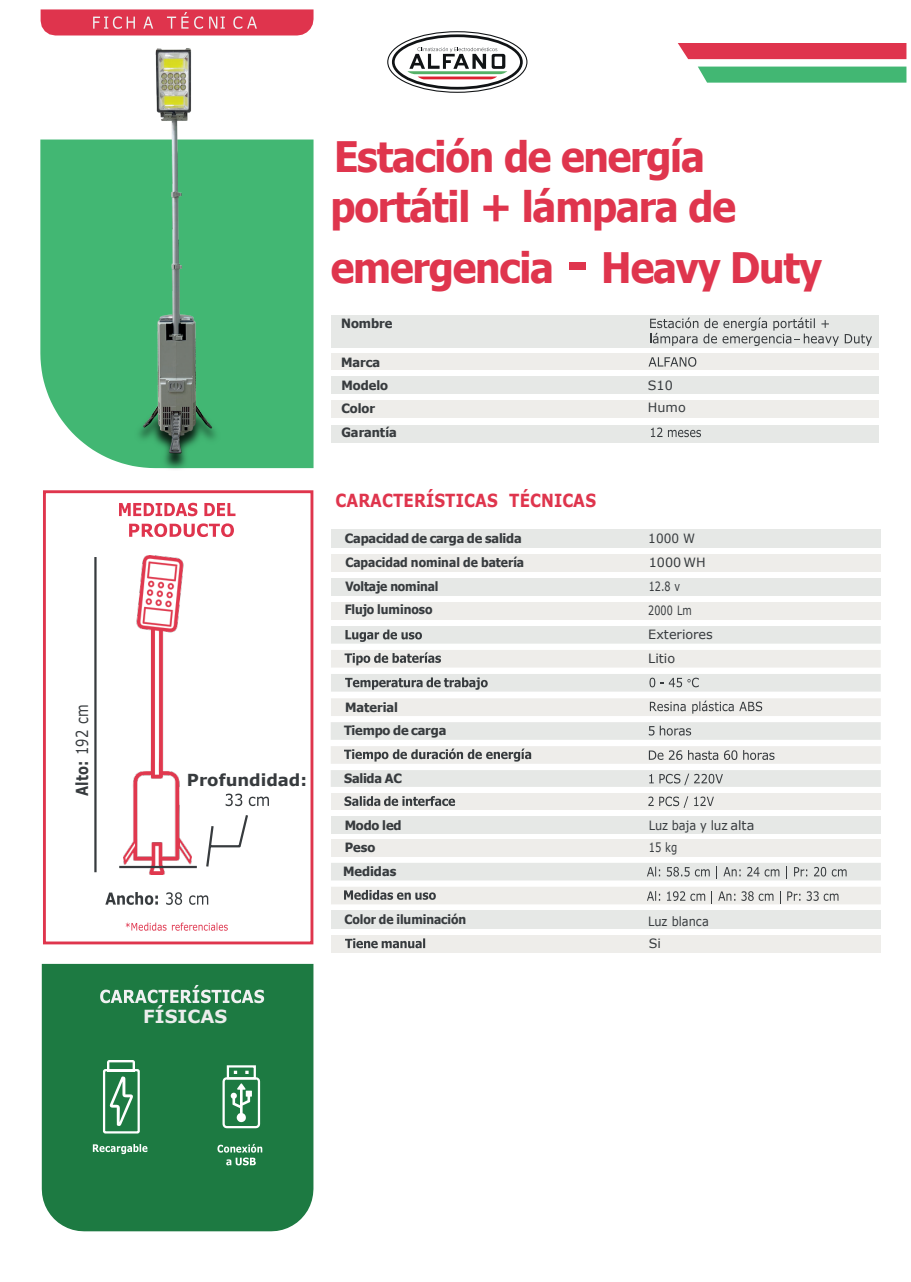
<style>
.page{position:relative;width:911px;height:1282px;background:#fff}
.page>*{position:absolute;margin:0;border:0;box-sizing:border-box;transform-origin:0 0}
.t1{font:700 42px/49.8px "Tahoma";letter-spacing:-.03em;color:#df354d;scale:.95 1}
.t2{font:700 18px "Verdana";letter-spacing:.005em;color:#df354d;scale:.84 1}
.t3{font:700 18px "Verdana";color:#ebedec}
.t4{font:700 16.5px "Verdana";color:#373b3e}
.t5{font:700 16.5px "Verdana";color:#373b3e;scale:.79 1}
.t6{font:700 12.75px/23.9px "Tahoma";letter-spacing:-.005em;color:#373b3e}
.t7{font:700 12.75px "Tahoma";letter-spacing:-.005em;color:#373b3e;scale:.94 1}
.t8{font:12.75px/22.6px "Verdana";color:#373b3e}
.t9{font:12.75px "Verdana";color:#373b3e;scale:.89 1}
.t10{font:12.75px "Verdana";color:#373b3e;scale:.75 1}
.t11{font:12.75px "Verdana";color:#373b3e;scale:.94 1}
.t12{font:12.75px "Verdana";color:#373b3e;scale:.78 1}
.s1{font-weight:400}
.s2{font-size:54px}
</style>
<div class="page">
<img style="left:124px;top:555px;width:68px;height:318px">
<hr style="left:94px;top:557px;width:3px;height:315px;background:#373b3e">
<svg style="left:206px;top:815px;width:42px;height:52px"></svg>
<div style="left:43px;top:490px;width:270px;height:454px;border:3px solid #df354d"></div>
<svg style="left:119px;top:502px;width:78px;height:14px"></svg>
<svg style="left:204px;top:503px;width:31px;height:13px"></svg>
<svg style="left:129px;top:523px;width:105px;height:14px"></svg>
<svg style="left:225px;top:793px;width:17px;height:13px"></svg>
<svg style="left:249px;top:796px;width:20px;height:10px"></svg>
<svg style="left:105px;top:892px;width:53px;height:12px"></svg>
<svg style="left:166px;top:892px;width:16px;height:12px"></svg>
<svg style="left:189px;top:895px;width:19px;height:9px"></svg>
<svg style="left:126px;top:922px;width:40px;height:8px"></svg>
<svg style="left:172px;top:922px;width:56px;height:8px"></svg>
<div style="left:331px;top:376px;width:547px;height:18px;background:#e6e8e6"></div>
<div style="left:331px;top:400px;width:547px;height:18px;background:#eeedea"></div>
<div style="left:331px;top:424px;width:547px;height:18px;background:#e6e8e6"></div>
<svg style="left:651px;top:427px;width:11px;height:10px"></svg>
<svg style="left:668px;top:430px;width:33px;height:7px"></svg>
<div style="left:331px;top:626px;width:549px;height:17px;background:#e6e8e6"></div>
<svg style="left:331px;top:650px;width:549px;height:17px;background:#e4e3e1"></svg>
<img style="left:648px;top:626px;width:66px;height:39px">
<div style="left:331px;top:698px;width:549px;height:18px;background:#eeedea"></div>
<img style="left:345px;top:698px;width:54px;height:15px">
<svg style="left:331px;top:674px;width:549px;height:17px;background:#d8dad8"></svg>
<div style="left:331px;top:722px;width:549px;height:17px;background:#e6e8e6"></div>
<div style="left:331px;top:770px;width:549px;height:16px;background:#e6e8e6"></div>
<svg style="left:331px;top:746px;width:549px;height:17px;background:#d7d7d5"></svg>
<div style="left:331px;top:793px;width:549px;height:16px;background:#eeedea"></div>
<svg style="left:344px;top:796px;width:111px;height:9px"></svg>
<svg style="left:648px;top:796px;width:40px;height:11px"></svg>
<svg style="left:694px;top:796px;width:19px;height:9px"></svg>
<div style="left:331px;top:934px;width:549px;height:18px;background:#eeedea"></div>
<svg style="left:331px;top:863px;width:549px;height:17px;background:#dee0de"></svg>
<svg style="left:345px;top:938px;width:80px;height:10px"></svg>
<div style="left:40px;top:139px;width:273px;height:329px;background:#42b773"></div>
<img style="left:133px;top:48px;width:89px;height:421px">
<svg style="left:41px;top:9px;width:272px;height:26px;background:#e0455c"></svg>
<svg style="left:698px;top:67px;width:208px;height:16px;background:#4aba79"></svg>
<div style="left:677px;top:43px;width:229px;height:16px;background:#df344d"></div>
<div style="left:331px;top:601px;width:549px;height:18px;background:#eeedea"></div>
<div style="left:331px;top:529px;width:549px;height:18px;background:#e6e8e6"></div>
<div style="left:331px;top:554px;width:549px;height:17px;background:#eeedea"></div>
<div style="left:331px;top:577px;width:549px;height:18px;background:#e6e8e6"></div>
<div style="left:331px;top:816px;width:549px;height:18px;background:#e6e8e6"></div>
<div style="left:331px;top:838px;width:549px;height:18px;background:#eeedea"></div>
<div style="left:331px;top:315px;width:547px;height:32px;background:#e6e8e6"></div>
<svg style="left:650px;top:317px;width:188px;height:29px"></svg>
<svg style="left:844px;top:334px;width:27px;height:12px"></svg>
<div style="left:331px;top:353px;width:547px;height:17px;background:#eeedea"></div>
<svg style="left:648px;top:357px;width:48px;height:9px"></svg>
<hr style="left:119px;top:865px;width:78px;height:2px;background:#373b3e">
<div style="left:331px;top:910px;width:549px;height:18px;background:#e6e8e6"></div>
<div style="left:42px;top:963px;width:271px;height:267px;background:#1d7a42"></div>
<div style="left:227px;top:1065px;width:29px;height:14px;border:2px solid #fff"></div>
<svg style="left:221px;top:1070px;width:40px;height:59px"></svg>
<img style="left:108px;top:1059px;width:27px;height:8px">
<svg style="left:102px;top:1067px;width:39px;height:67px"></svg>
<svg style="left:100px;top:984px;width:164px;height:18px"></svg>
<svg style="left:93px;top:1143px;width:54px;height:10px"></svg>
<svg style="left:217px;top:1143px;width:45px;height:22px"></svg>
<svg style="left:331px;top:887px;width:549px;height:17px;background:#ddddda"></svg>
<svg style="left:388px;top:32px;width:139px;height:60px"></svg>
<div style="left:387px;top:31px;width:140px;height:62px;border:1px solid #101315;border-radius:50%"></div>
<div style="left:392px;top:34px;width:130px;height:56px;border:3px solid #101315;border-radius:50%"></div>
<svg style="left:407px;top:47px;width:100px;height:32px"></svg>
<p class="t5" style="left:70px;top:795px;width:118px;rotate:-90deg">Alto: <span class="s1">192 cm</span></p>
<p class="t4" style="left:187px;top:768px;width:122px">Profundidad:</p>
<h2 class="t3" style="left:143px;top:1003px;width:86px">FÍSICAS</h2>
<h1 class="t1" style="left:330px;top:133px;width:428px">Estación de energía portátil + lámpara de</h1>
<h1 class="t1" style="left:330px;top:245px;width:518px">emergencia <span class="s2">-</span> Heavy Duty</h1>
<p class="t6" style="left:341px;top:312px;width:53px">Nombre</p>
<p class="t6" style="left:341px;top:350px;width:41px">Marca</p>
<p class="t6" style="left:341px;top:373px;width:48px">Modelo<br>Color</p>
<p class="t8" style="left:647px;top:373px;width:39px">S10<br>Humo</p>
<p class="t6" style="left:341px;top:421px;width:57px">Garantía</p>
<h2 class="t2" style="left:335px;top:487px;width:311px">CARACTERÍSTICAS TÉCNICAS</h2>
<p class="t6" style="left:345px;top:527px;width:178px">Capacidad de carga de salida</p>
<p class="t11" style="left:648px;top:529px;width:51px">1000 W</p>
<p class="t7" style="left:345px;top:553px;width:192px">Capacidad nominal de batería</p>
<p class="t8" style="left:648px;top:551px;width:58px">1000 WH</p>
<p class="t7" style="left:345px;top:577px;width:101px">Voltaje nominal</p>
<p class="t10" style="left:648px;top:577px;width:43px">12.8 v</p>
<p class="t7" style="left:345px;top:600px;width:95px">Flujo luminoso</p>
<p class="t10" style="left:648px;top:601px;width:60px">2000 Lm</p>
<p class="t6" style="left:344px;top:696px;width:104px">Material<br>Tiempo de carga</p>
<p class="t6" style="left:344px;top:766px;width:59px">Salida AC</p>
<p class="t8" style="left:648px;top:622px;width:66px;line-height:24.2px">Exteriores<br>Litio</p>
<p class="t6" style="left:345px;top:813px;width:58px">Modo led</p>
<p class="t9" style="left:648px;top:816px;width:120px">Luz baja y luz alta</p>
<p class="t6" style="left:345px;top:836px;width:32px">Peso</p>
<p class="t12" style="left:648px;top:838px;width:38px">15 kg</p>
<p class="t6" style="left:343px;top:860px;width:55px">Medidas</p>
<p class="t7" style="left:344px;top:910px;width:131px">Color de iluminación</p>
<p class="t9" style="left:648px;top:912px;width:70px">Luz blanca</p>
<p class="t8" style="left:648px;top:932px;width:14px">Si</p>
</div>
